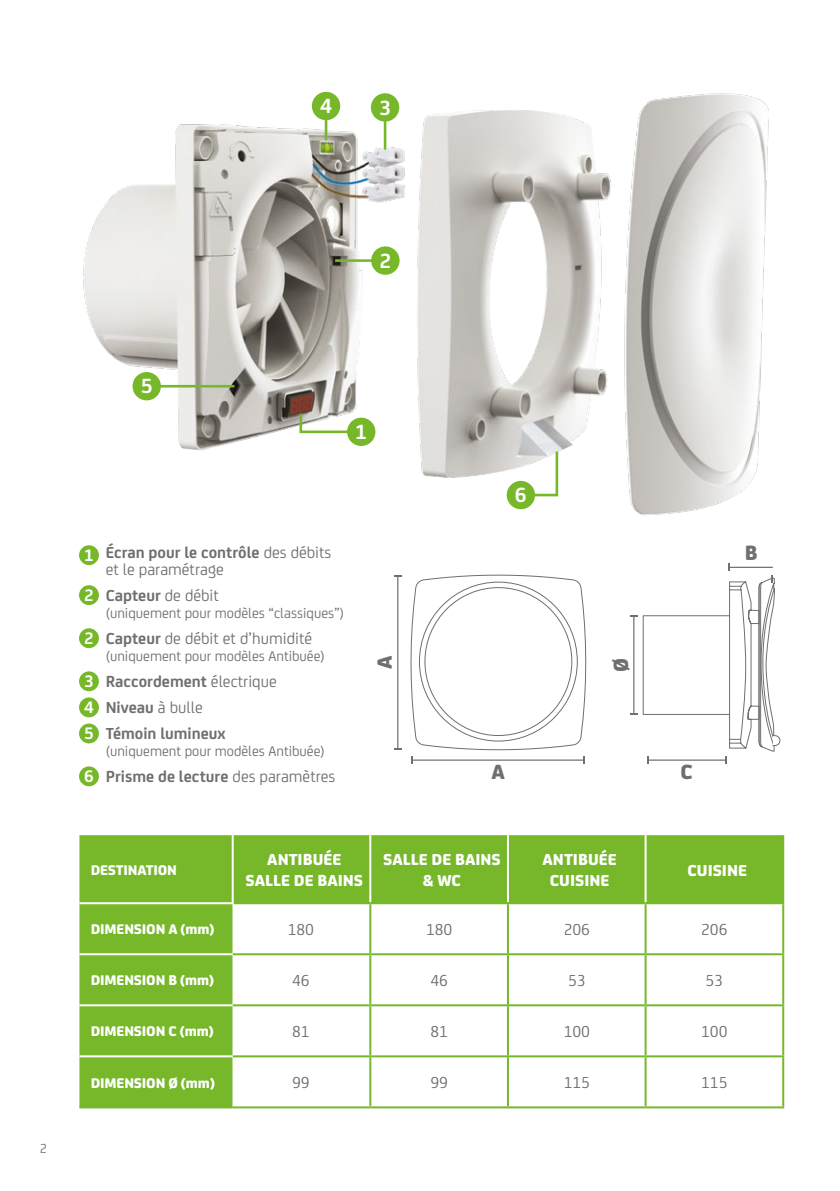
<style>
.page{position:relative;width:840px;height:1191px;background:#fff}
.page>*{position:absolute;margin:0;border:0;box-sizing:border-box;transform-origin:0 0}
.t1{font:700 22px "FS Joey";color:#fff}
.t2{font:800 22px "FS Joey";color:#706f6f}
.t3{font:700 17.8px/26px "FS Joey";color:#fff;text-align:justify}
.t4{font:17px/17px "FS Joey";color:#706f6f}
.t5{font:700 17px/26px "FS Joey";color:#706f6f}
.t6{font:800 17px/20.4px "FS Joey";color:#fff;text-align:center}
.t7{font:15px "FS Joey";color:#706f6f}
.t8{font:800 15px "FS Joey";letter-spacing:-.01em;color:#fff}
.t9{font:14px "FS Joey";color:#706f6f}
.s1{font-weight:700}
.s2{font-weight:400}
</style>
<div class="page">
<div style="left:79px;top:835px;width:153px;height:271px;background:#76b82a"></div>
<div style="left:233px;top:835px;width:548px;height:67px;background:#76b82a"></div>
<svg style="left:232px;top:904px;width:549px;height:202px"></svg>
<hr style="left:369px;top:835px;width:2px;height:67px;background:#fff">
<hr style="left:506px;top:835px;width:2px;height:67px;background:#fff">
<hr style="left:644px;top:835px;width:2px;height:67px;background:#fff">
<hr style="left:370px;top:902px;width:137px;height:2px;background:#76b82a">
<hr style="left:507px;top:902px;width:138px;height:2px;background:#76b82a">
<hr style="left:645px;top:902px;width:138px;height:2px;background:#76b82a">
<hr style="left:644px;top:904px;width:2px;height:49px;background:#76b82a">
<hr style="left:781px;top:904px;width:2px;height:49px;background:#76b82a">
<hr style="left:370px;top:953px;width:137px;height:2px;background:#76b82a">
<hr style="left:507px;top:953px;width:138px;height:2px;background:#76b82a">
<hr style="left:645px;top:953px;width:138px;height:2px;background:#76b82a">
<hr style="left:644px;top:955px;width:2px;height:49px;background:#76b82a">
<hr style="left:781px;top:955px;width:2px;height:49px;background:#76b82a">
<hr style="left:370px;top:1004px;width:137px;height:2px;background:#76b82a">
<hr style="left:507px;top:1004px;width:138px;height:2px;background:#76b82a">
<hr style="left:645px;top:1004px;width:138px;height:2px;background:#76b82a">
<hr style="left:644px;top:1006px;width:2px;height:49px;background:#76b82a">
<hr style="left:781px;top:1006px;width:2px;height:49px;background:#76b82a">
<hr style="left:370px;top:1055px;width:137px;height:2px;background:#76b82a">
<hr style="left:507px;top:1055px;width:138px;height:2px;background:#76b82a">
<hr style="left:645px;top:1055px;width:138px;height:2px;background:#76b82a">
<hr style="left:644px;top:1057px;width:2px;height:49px;background:#76b82a">
<hr style="left:781px;top:1057px;width:2px;height:49px;background:#76b82a">
<hr style="left:233px;top:902px;width:137px;height:2px;background:#76b82a">
<hr style="left:369px;top:904px;width:2px;height:49px;background:#76b82a">
<hr style="left:506px;top:904px;width:2px;height:49px;background:#76b82a">
<hr style="left:232px;top:953px;width:138px;height:2px;background:#76b82a">
<hr style="left:369px;top:955px;width:2px;height:49px;background:#76b82a">
<hr style="left:506px;top:955px;width:2px;height:49px;background:#76b82a">
<hr style="left:232px;top:1004px;width:138px;height:2px;background:#76b82a">
<hr style="left:369px;top:1006px;width:2px;height:49px;background:#76b82a">
<hr style="left:506px;top:1006px;width:2px;height:49px;background:#76b82a">
<hr style="left:232px;top:1055px;width:138px;height:2px;background:#76b82a">
<hr style="left:369px;top:1057px;width:2px;height:49px;background:#76b82a">
<hr style="left:506px;top:1057px;width:2px;height:49px;background:#76b82a">
<hr style="left:79px;top:902px;width:154px;height:2px;background:#fff">
<hr style="left:79px;top:953px;width:153px;height:2px;background:#fff">
<hr style="left:79px;top:1004px;width:153px;height:2px;background:#fff">
<hr style="left:79px;top:1055px;width:153px;height:2px;background:#fff">
<hr style="left:781px;top:835px;width:2px;height:67px;background:#76b82a">
<hr style="left:231px;top:835px;width:2px;height:67px;background:#fff">
<hr style="left:79px;top:1106px;width:153px;height:2px;background:#76b82a">
<hr style="left:232px;top:1106px;width:138px;height:2px;background:#76b82a">
<hr style="left:370px;top:1106px;width:137px;height:2px;background:#76b82a">
<hr style="left:507px;top:1106px;width:138px;height:2px;background:#76b82a">
<hr style="left:645px;top:1106px;width:138px;height:2px;background:#76b82a">
<hr style="left:397px;top:576px;width:1px;height:172px;background:#706f6f">
<svg style="left:630px;top:563px;width:150px;height:201px"></svg>
<svg style="left:410px;top:574px;width:176px;height:190px"></svg>
<div style="left:79px;top:545px;width:20px;height:20px;background:#76b82a;border-radius:50%"></div>
<div style="left:79px;top:585px;width:20px;height:20px;background:#76b82a;border-radius:50%"></div>
<div style="left:79px;top:628px;width:20px;height:20px;background:#76b82a;border-radius:50%"></div>
<div style="left:79px;top:671px;width:20px;height:20px;background:#76b82a;border-radius:50%"></div>
<div style="left:79px;top:697px;width:20px;height:20px;background:#76b82a;border-radius:50%"></div>
<div style="left:79px;top:723px;width:20px;height:20px;background:#76b82a;border-radius:50%"></div>
<div style="left:79px;top:766px;width:20px;height:20px;background:#76b82a;border-radius:50%"></div>
<img style="left:83px;top:91px;width:686px;height:424px">
<div style="left:312px;top:92px;width:28px;height:28px;background:#76b82a;border-radius:50%"></div>
<div style="left:370px;top:93px;width:29px;height:29px;background:#76b82a;border-radius:50%"></div>
<hr style="left:383px;top:120px;width:3px;height:29px;background:#76b82a">
<div style="left:347px;top:417px;width:28px;height:29px;background:#76b82a;border-radius:50%"></div>
<svg style="left:298px;top:411px;width:53px;height:23px"></svg>
<hr style="left:324px;top:119px;width:3px;height:21px;background:#76b82a">
<div style="left:371px;top:246px;width:28px;height:29px;background:#76b82a;border-radius:50%"></div>
<hr style="left:335px;top:259px;width:39px;height:3px;background:#76b82a">
<div style="left:132px;top:372px;width:29px;height:28px;background:#76b82a;border-radius:50%"></div>
<hr style="left:159px;top:385px;width:75px;height:2px;background:#76b82a">
<div style="left:506px;top:481px;width:28px;height:28px;background:#76b82a;border-radius:50%"></div>
<svg style="left:528px;top:449px;width:31px;height:48px"></svg>
<p class="t1" style="left:320px;top:89px;width:13px">4</p>
<p class="t1" style="left:379px;top:91px;width:13px">3</p>
<p class="t1" style="left:379px;top:244px;width:13px">2</p>
<p class="t9" style="left:40px;top:1138px;width:9px">2</p>
<p class="t1" style="left:141px;top:369px;width:13px">5</p>
<p class="t1" style="left:355px;top:415px;width:13px">1</p>
<p class="t1" style="left:514px;top:478px;width:13px">6</p>
<p class="t4" style="left:106px;top:543px;width:227px"><span class="s1">Écran pour le contrôle</span> des débits et le paramétrage</p>
<p class="t5" style="left:106px;top:581px;width:115px">Capteur <span class="s2">de débit</span></p>
<p class="t7" style="left:106px;top:602px;width:240px">(uniquement pour modèles “classiques”)</p>
<p class="t4" style="left:106px;top:629px;width:208px"><span class="s1">Capteur</span> de débit et d’humidité</p>
<p class="t7" style="left:106px;top:645px;width:220px">(uniquement pour modèles Antibuée)</p>
<p class="t5" style="left:106px;top:667px;width:172px">Raccordement <span class="s2">électrique<br></span>Niveau <span class="s2">à bulle<br></span>Témoin lumineux</p>
<p class="t7" style="left:106px;top:741px;width:220px">(uniquement pour modèles Antibuée)</p>
<p class="t5" style="left:106px;top:762px;width:231px">Prisme de lecture <span class="s2">des paramètres</span></p>
<p class="t3" style="left:84px;top:541px;width:11px">1</p>
<p class="t3" style="left:84px;top:581px;width:11px">2</p>
<p class="t3" style="left:84px;top:624px;width:11px">2</p>
<p class="t3" style="left:84px;top:667px;width:11px">3<br>4<br>5</p>
<p class="t3" style="left:84px;top:762px;width:11px">6</p>
<p class="t2" style="left:491px;top:754px;width:15px">A</p>
<p class="t2" style="left:680px;top:754px;width:14px">C</p>
<p class="t2" style="left:367px;top:669px;width:15px;rotate:-90deg">A</p>
<p class="t2" style="left:603px;top:672px;width:15px;rotate:-90deg">Ø</p>
<p class="t2" style="left:744px;top:535px;width:14px">B</p>
<p class="t8" style="left:91px;top:858px;width:88px">DESTINATION</p>
<p class="t6" style="left:245px;top:848px;width:119px">ANTIBUÉE<br>SALLE DE BAINS</p>
<p class="t6" style="left:383px;top:848px;width:119px">SALLE DE BAINS &amp; WC</p>
<p class="t6" style="left:542px;top:848px;width:76px">ANTIBUÉE<br>CUISINE</p>
<p class="t6" style="left:687px;top:858px;width:61px">CUISINE</p>
<p class="t8" style="left:91px;top:917px;width:125px">DIMENSION A (mm)</p>
<p class="t4" style="left:288px;top:920px;width:28px">180</p>
<p class="t4" style="left:426px;top:920px;width:28px">180</p>
<p class="t4" style="left:563px;top:920px;width:28px">206</p>
<p class="t4" style="left:701px;top:920px;width:28px">206</p>
<p class="t8" style="left:91px;top:968px;width:125px">DIMENSION B (mm)</p>
<p class="t4" style="left:292px;top:971px;width:19px">46</p>
<p class="t4" style="left:430px;top:971px;width:19px">46</p>
<p class="t4" style="left:567px;top:971px;width:19px">53</p>
<p class="t4" style="left:705px;top:971px;width:19px">53</p>
<p class="t8" style="left:91px;top:1019px;width:124px">DIMENSION C (mm)</p>
<p class="t4" style="left:292px;top:1022px;width:19px">81</p>
<p class="t4" style="left:430px;top:1022px;width:19px">81</p>
<p class="t4" style="left:563px;top:1022px;width:28px">100</p>
<p class="t4" style="left:701px;top:1022px;width:28px">100</p>
<p class="t8" style="left:91px;top:1070px;width:125px">DIMENSION Ø (mm)</p>
<p class="t4" style="left:292px;top:1073px;width:19px">99</p>
<p class="t4" style="left:430px;top:1073px;width:19px">99</p>
<p class="t4" style="left:563px;top:1073px;width:28px">115</p>
<p class="t4" style="left:701px;top:1073px;width:28px">115</p>
</div>
